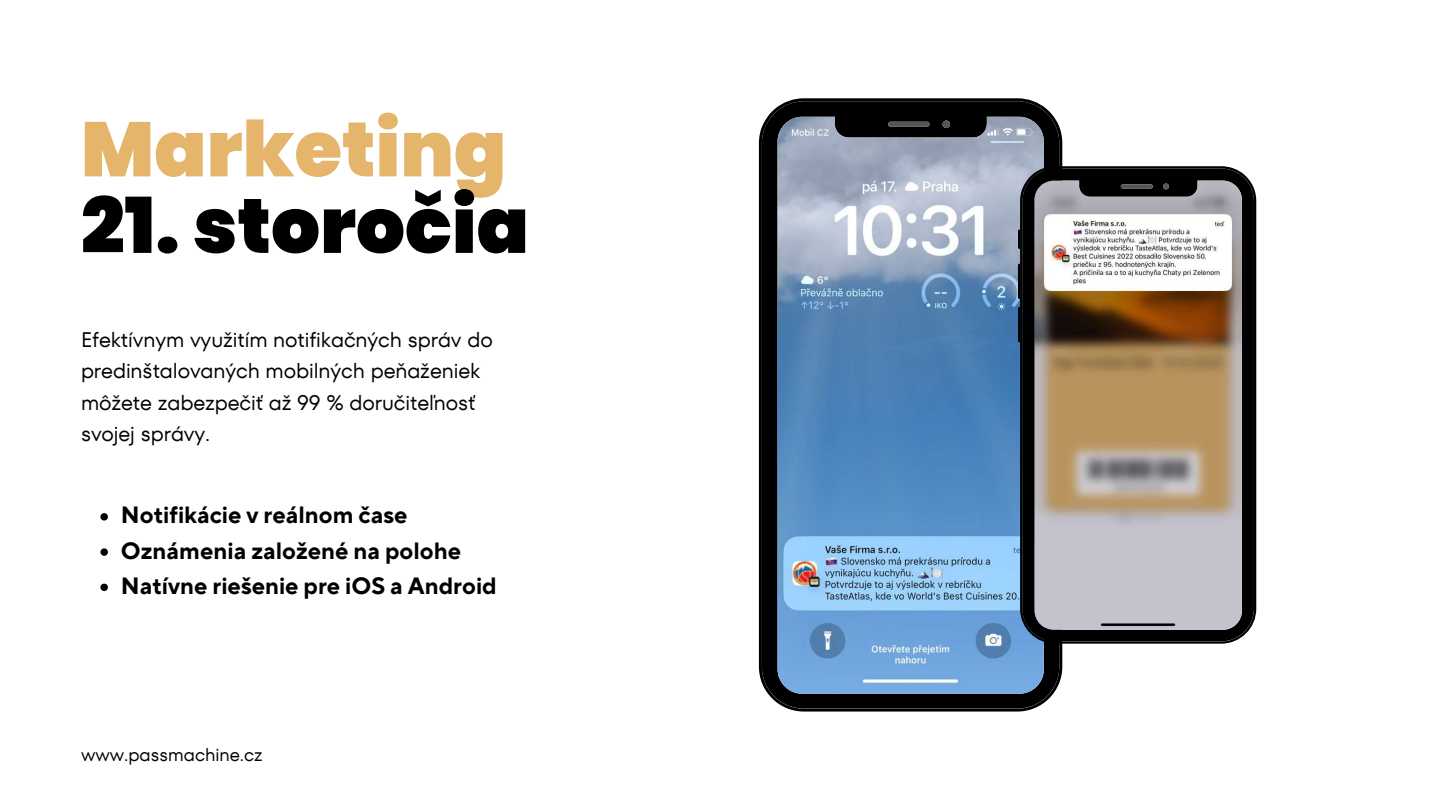
<style>
.page{position:relative;width:1440px;height:810px;background:#fff}
.page>*{position:absolute;margin:0;border:0;box-sizing:border-box;transform-origin:0 0}
.t1{font:900 77px "Poppins";color:#000}
.t2{font:900 77px "Poppins";color:#e4b56b}
.t3{font:700 23.5px/35.2px "TT Norms Pro";color:#000}
.t4{font:21px/31.5px "TT Fors";letter-spacing:-.005em;color:#000}
.t5{font:18px "TT Fors";color:#000}
</style>
<div class="page">
<svg style="left:100px;top:513px;width:8px;height:8px"></svg>
<svg style="left:100px;top:548px;width:8px;height:8px"></svg>
<svg style="left:100px;top:584px;width:8px;height:7px"></svg>
<svg style="left:758px;top:179px;width:1px;height:26px"></svg>
<svg style="left:758px;top:223px;width:1px;height:46px"></svg>
<svg style="left:758px;top:279px;width:1px;height:46px"></svg>
<svg style="left:759px;top:98px;width:303px;height:613px;background:#6688ab"></svg>
<svg style="left:1018px;top:229px;width:2px;height:20px"></svg>
<svg style="left:1018px;top:264px;width:2px;height:35px"></svg>
<svg style="left:1018px;top:307px;width:2px;height:35px"></svg>
<svg style="left:1256px;top:275px;width:1px;height:57px"></svg>
<svg style="left:1020px;top:166px;width:236px;height:478px;background:#95887c"></svg>
<h1 class="t2" style="left:81px;top:96px;width:427px">Marketing</h1>
<h1 class="t1" style="left:81px;top:172px;width:450px">21. storočia</h1>
<p class="t4" style="left:81px;top:324px;width:413px">Efektívnym využitím notifikačných správ do predinštalovaných mobilných peňaženiek môžete zabezpečiť až 99 % doručiteľnosť svojej správy.</p>
<p class="t3" style="left:121px;top:498px;width:377px">Notifikácie v reálnom čase<br>Oznámenia založené na polohe<br>Natívne riešenie pre iOS a Android</p>
<p class="t5" style="left:81px;top:742px;width:183px">www.passmachine.cz</p>
</div>
